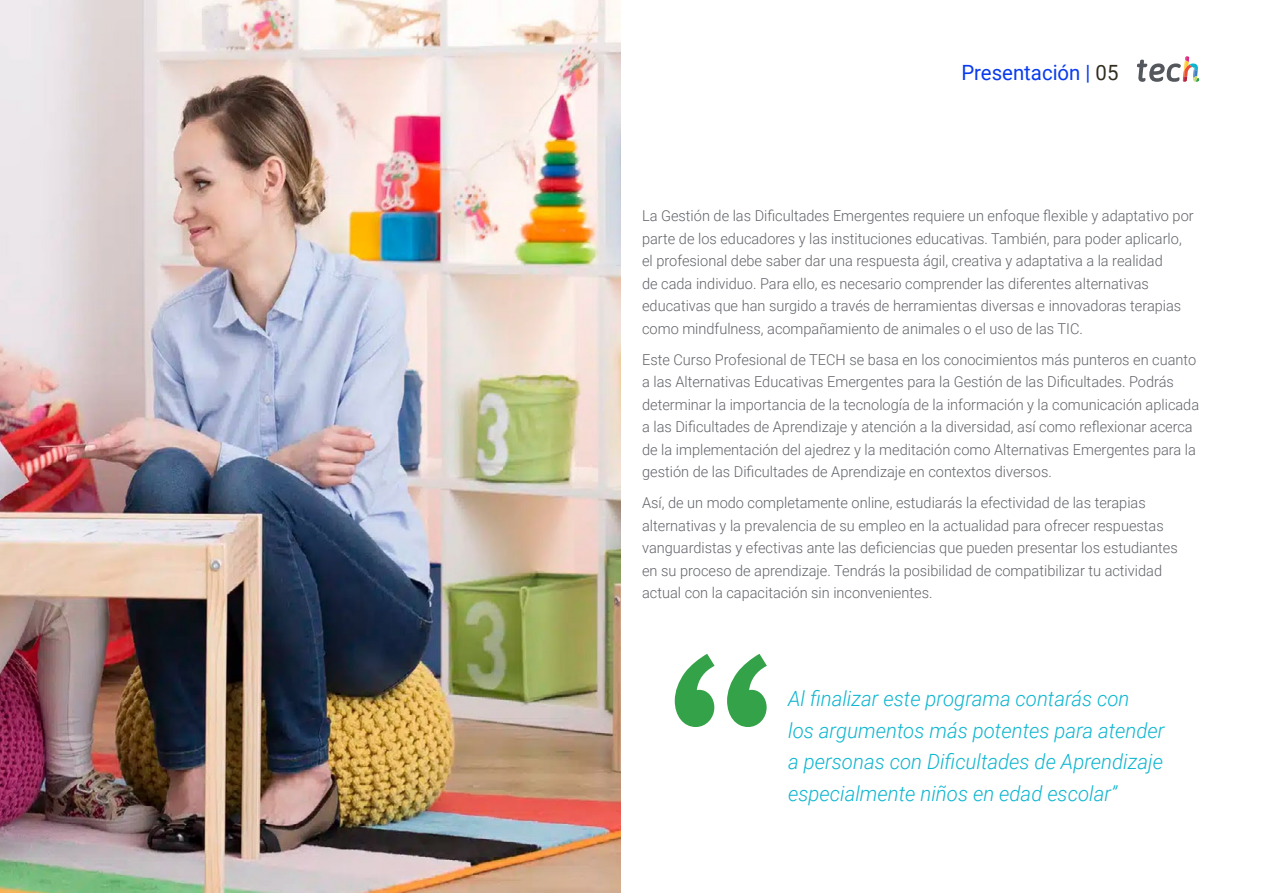
<style>
.page{position:relative;width:1263px;height:893px;background:#fff}
.page>*{position:absolute;margin:0;border:0;box-sizing:border-box;transform-origin:0 0}
.t1{font:italic 300 21px/31.5px "Roboto";color:#0fb6cf}
.t2{font:21px "Roboto";color:#083bee}
.t3{font:300 15px/22.5px "Roboto";color:#61646a}
.s1{color:#312e20}
</style>
<div class="page">
<svg style="left:675px;top:654px;width:92px;height:73px"></svg>
<img style="left:0;top:0;width:621px;height:893px">
<svg style="left:1137px;top:56px;width:62px;height:26px"></svg>
<h1 class="t2" style="left:961px;top:57px;width:159px">Presentación | <span class="s1">05</span></h1>
<p class="t3" style="left:642px;top:204px;width:553px">La Gestión de las Dificultades Emergentes requiere un enfoque flexible y adaptativo por parte de los educadores y las instituciones educativas. También, para poder aplicarlo, el profesional debe saber dar una respuesta ágil, creativa y adaptativa a la realidad<br>de cada individuo. Para ello, es necesario comprender las diferentes alternativas educativas que han surgido a través de herramientas diversas e innovadoras terapias como mindfulness, acompañamiento de animales o el uso de las TIC.</p>
<p class="t3" style="left:642px;top:348px;width:559px">Este Curso Profesional de TECH se basa en los conocimientos más punteros en cuanto a las Alternativas Educativas Emergentes para la Gestión de las Dificultades. Podrás determinar la importancia de la tecnología de la información y la comunicación aplicada a las Dificultades de Aprendizaje y atención a la diversidad, así como reflexionar acerca de la implementación del ajedrez y la meditación como Alternativas Emergentes para la gestión de las Dificultades de Aprendizaje en contextos diversos.</p>
<p class="t3" style="left:642px;top:491px;width:537px">Así, de un modo completamente online, estudiarás la efectividad de las terapias alternativas y la prevalencia de su empleo en la actualidad para ofrecer respuestas vanguardistas y efectivas ante las deficiencias que pueden presentar los estudiantes en su proceso de aprendizaje. Tendrás la posibilidad de compatibilizar tu actividad actual con la capacitación sin inconvenientes.</p>
<h1 class="t1" style="left:788px;top:682px;width:378px">Al finalizar este programa contarás con<br>los argumentos más potentes para atender a personas con Dificultades de Aprendizaje especialmente niños en edad escolar”</h1>
</div>
